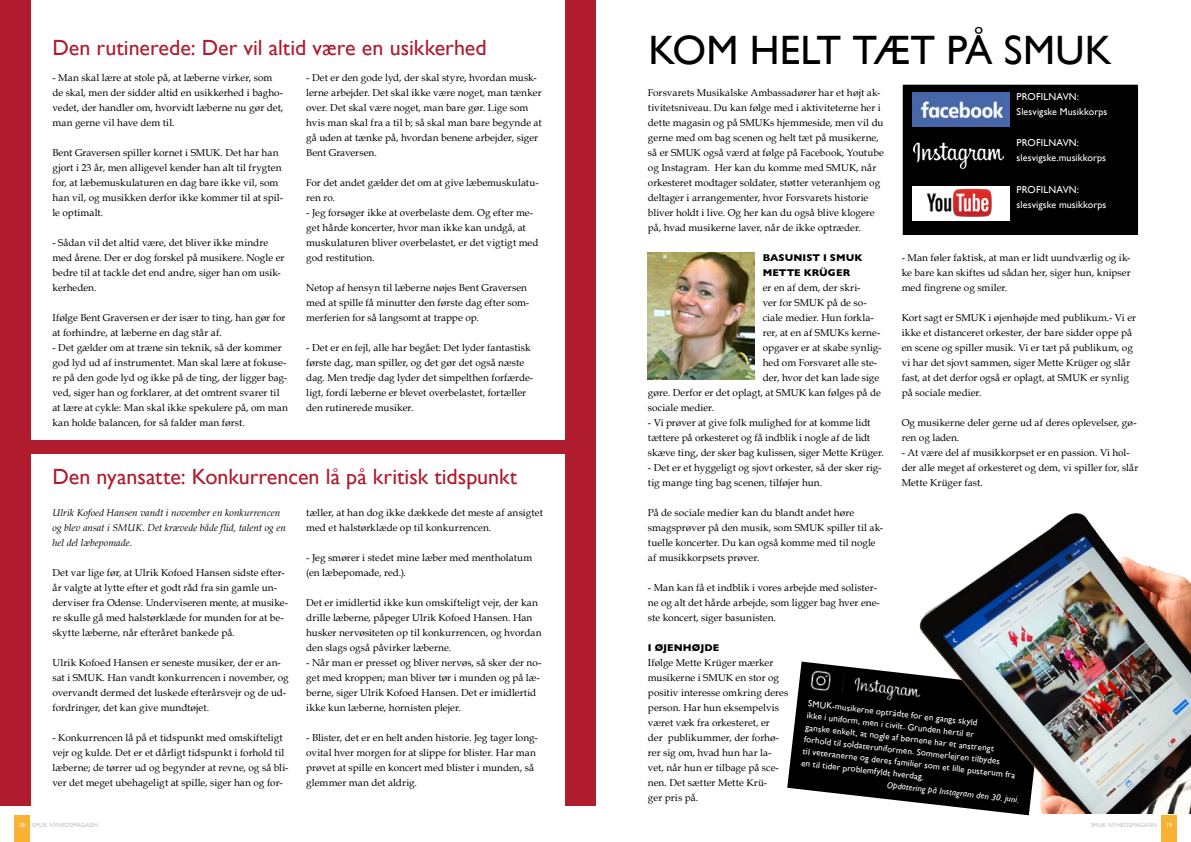
<style>
.page{position:relative;width:1191px;height:842px;background:#fff}
.page>*{position:absolute;margin:0;border:0;box-sizing:border-box;transform-origin:0 0}
.t1{font:41px "Gill Sans";color:#000}
.t2{font:22px "Gill Sans";color:#b01b2e}
.t3{font:10px/15px "Book Antiqua";letter-spacing:.005em;color:#000}
.t4{font:italic 10px/15px "Book Antiqua";color:#000}
.t5{font:10px/15px "Gill Sans";letter-spacing:.01em;color:#fff}
.t6{font:700 10px/15px "Gill Sans";letter-spacing:.005em;color:#000}
.t7{font:9px/12px "Gill Sans";color:#fff}
.t8{font:italic 9px "Gill Sans";color:#fff}
.t9{font:6px "Gill Sans";color:#c1c0c0}
.t10{font:6px "Gill Sans";color:#fff}
.s1{color:#fff}
</style>
<div class="page">
<div style="left:0;top:0;width:595px;height:806px;background:#b01b2e"></div>
<div style="left:31px;top:0;width:533px;height:439px;background:#fff"></div>
<div style="left:31px;top:454px;width:533px;height:368px;background:#fff"></div>
<svg style="left:787px;top:662px;width:242px;height:153px"></svg>
<img style="left:809px;top:667px;width:98px;height:40px">
<img style="left:907px;top:513px;width:284px;height:301px">
<img style="left:648px;top:252px;width:106px;height:127px">
<div style="left:902px;top:84px;width:236px;height:151px;background:#000"></div>
<div style="left:901px;top:84px;width:238px;height:152px;border:1px solid #fff"></div>
<img style="left:912px;top:93px;width:97px;height:34px">
<img style="left:913px;top:142px;width:90px;height:28px">
<img style="left:912px;top:186px;width:96px;height:35px">
<div style="left:14px;top:815px;width:15px;height:27px;background:#f9b234"></div>
<div style="left:1161px;top:815px;width:15px;height:27px;background:#f9b234"></div>
<h2 class="t2" style="left:52px;top:35px;width:436px">Den rutinerede: Der vil altid være en usikkerhed</h2>
<p class="t3" style="left:52px;top:70px;width:232px">- Man skal lære at stole på, at læberne virker, som de skal, men der sidder altid en usikkerhed i bagho&shy;vedet, der handler om, hvorvidt læberne nu gør det, man gerne vil have dem til.</p>
<p class="t3" style="left:52px;top:145px;width:232px">Bent Graversen spiller kornet i SMUK. Det har han gjort i 23 år, men alligevel kender han alt til frygten for, at læbemuskulaturen en dag bare ikke vil, som han vil, og musikken derfor ikke kommer til at spil&shy;le optimalt.</p>
<p class="t3" style="left:52px;top:235px;width:233px">- Sådan vil det altid være, det bliver ikke mindre med årene. Der er dog forskel på musikere. Nogle er bedre til at tackle det end andre, siger han om usik&shy;kerheden.</p>
<p class="t3" style="left:52px;top:310px;width:234px">Ifølge Bent Graversen er der især to ting, han gør for at forhindre, at læberne en dag står af.</p>
<p class="t3" style="left:52px;top:340px;width:237px">- Det gælder om at træne sin teknik, så der kommer god lyd ud af instrumentet. Man skal lære at fokuse&shy;re på den gode lyd og ikke på de ting, der ligger bag&shy;ved, siger han og forklarer, at det omtrent svarer til at lære at cykle: Man skal ikke spekulere på, om man kan holde balancen, for så falder man først.</p>
<p class="t3" style="left:306px;top:70px;width:237px">- Det er den gode lyd, der skal styre, hvordan musk&shy;lerne arbejder. Det skal ikke være noget, man tænker over. Det skal være noget, man bare gør. Lige som hvis man skal fra a til b; så skal man bare begynde at gå uden at tænke på, hvordan benene arbejder, siger Bent Graversen.</p>
<p class="t3" style="left:306px;top:175px;width:234px">For det andet gælder det om at give læbemuskulatu&shy;ren ro.</p>
<p class="t3" style="left:306px;top:205px;width:234px">- Jeg forsøger ikke at overbelaste dem. Og efter me&shy;get hårde koncerter, hvor man ikke kan undgå, at muskulaturen bliver overbelastet, er det vigtigt med god restitution.</p>
<p class="t3" style="left:306px;top:280px;width:224px">Netop af hensyn til læberne nøjes Bent Graversen med at spille få minutter den første dag efter som&shy;merferien for så langsomt at trappe op.</p>
<p class="t3" style="left:306px;top:340px;width:228px">- Det er en fejl, alle har begået: Det lyder fantastisk første dag, man spiller, og det gør det også næste dag. Men tredje dag lyder det simpelthen forfærde&shy;ligt, fordi læberne er blevet overbelastet, fortæller den rutinerede musiker.</p>
<h2 class="t2" style="left:52px;top:464px;width:466px">Den nyansatte: Konkurrencen lå på kritisk tidspunkt</h2>
<p class="t4" style="left:52px;top:505px;width:235px">Ulrik Kofoed Hansen vandt i november en konkurrencen og blev ansat i SMUK. Det krævede både flid, talent og en hel del læbepomade.</p>
<p class="t3" style="left:52px;top:565px;width:237px">Det var lige før, at Ulrik Kofoed Hansen sidste efter&shy;år valgte at lytte efter et godt råd fra sin gamle un&shy;derviser fra Odense. Underviseren mente, at musike&shy;re skulle gå med halstørklæde for munden for at be&shy;skytte læberne, når efteråret bankede på.</p>
<p class="t3" style="left:52px;top:655px;width:238px">Ulrik Kofoed Hansen er seneste musiker, der er an&shy;sat i SMUK. Han vandt konkurrencen i november, og overvandt dermed det luskede efterårsvejr og de ud&shy;fordringer, det kan give mundtøjet.</p>
<p class="t3" style="left:52px;top:730px;width:237px">- Konkurrencen lå på et tidspunkt med omskifteligt vejr og kulde. Det er et dårligt tidspunkt i forhold til læberne; de tørrer ud og begynder at revne, og så bli&shy;ver det meget ubehageligt at spille, siger han og for-</p>
<p class="t3" style="left:306px;top:505px;width:238px">tæller, at han dog ikke dækkede det meste af ansigtet med et halstørklæde op til konkurrencen.</p>
<p class="t3" style="left:306px;top:550px;width:227px">- Jeg smører i stedet mine læber med mentholatum (en læbepomade, red.).</p>
<p class="t3" style="left:306px;top:595px;width:237px">Det er imidlertid ikke kun omskifteligt vejr, der kan drille læberne, påpeger Ulrik Kofoed Hansen. Han husker nervøsiteten op til konkurrencen, og hvordan den slags også påvirker læberne.</p>
<p class="t3" style="left:306px;top:655px;width:237px">- Når man er presset og bliver nervøs, så sker der no&shy;get med kroppen; man bliver tør i munden og på læ&shy;berne, siger Ulrik Kofoed Hansen. Det er imidlertid ikke kun læberne, hornisten plejer.</p>
<p class="t3" style="left:306px;top:730px;width:233px">- Blister, det er en helt anden historie. Jeg tager long&shy;ovital hver morgen for at slippe for blister. Har man prøvet at spille en koncert med blister i munden, så glemmer man det aldrig.</p>
<h1 class="t1" style="left:648px;top:26px;width:465px">KOM HELT TÆT PÅ SMUK</h1>
<p class="t5" style="left:1016px;top:89px;width:92px">PROFILNAVN:<br>Slesvigske Musikkorps</p>
<p class="t5" style="left:1016px;top:135px;width:91px">PROFILNAVN: slesvigske.musikkorps</p>
<p class="t5" style="left:1016px;top:182px;width:91px">PROFILNAVN: slesvigske musikkorps</p>
<p class="t3" style="left:648px;top:85px;width:237px">Forsvarets Musikalske Ambassadører har et højt ak&shy;tivitetsniveau. Du kan følge med i aktiviteterne her i dette magasin og på SMUKs hjemmeside, men vil du gerne med om bag scenen og helt tæt på musikerne, så er SMUK også værd at følge på Facebook, Youtube og Instagram. Her kan du komme med SMUK, når orkesteret modtager soldater, støtter veteranhjem og deltager i arrangementer, hvor Forsvarets historie bliver holdt i live. Og her kan du også blive klogere på, hvad musikerne laver, når de ikke optræder.</p>
<p class="t6" style="left:762px;top:250px;width:101px">BASUNIST I SMUK<br>METTE KRÜGER</p>
<p class="t3" style="left:762px;top:280px;width:99px">er en af dem, der skri-</p>
<p class="t3" style="left:762px;top:295px;width:106px">ver for SMUK på de so-</p>
<p class="t3" style="left:762px;top:310px;width:112px">ciale medier. Hun forkla-</p>
<p class="t3" style="left:762px;top:325px;width:119px">rer, at en af SMUKs kerne-</p>
<p class="t3" style="left:762px;top:340px;width:120px">opgaver er at skabe synlig-</p>
<p class="t3" style="left:762px;top:355px;width:116px">hed om Forsvaret alle ste-</p>
<p class="t3" style="left:762px;top:370px;width:118px">der, hvor det kan lade sige</p>
<p class="t3" style="left:648px;top:385px;width:234px">gøre. Derfor er det oplagt, at SMUK kan følges på de</p>
<p class="t3" style="left:648px;top:400px;width:68px">sociale medier.</p>
<p class="t3" style="left:648px;top:415px;width:237px">- Vi prøver at give folk mulighed for at komme lidt tættere på orkesteret og få indblik i nogle af de lidt skæve ting, der sker bag kulissen, siger Mette Krüger.</p>
<p class="t3" style="left:648px;top:460px;width:235px">- Det er et hyggeligt og sjovt orkester, så der sker rig&shy;tig mange ting bag scenen, tilføjer hun.</p>
<p class="t3" style="left:648px;top:505px;width:237px">På de sociale medier kan du blandt andet høre smagsprøver på den musik, som SMUK spiller til ak&shy;tuelle koncerter. Du kan også komme med til nogle af musikkorpsets prøver.</p>
<p class="t3" style="left:648px;top:580px;width:233px">- Man kan få et indblik i vores arbejde med solister&shy;ne og alt det hårde arbejde, som ligger bag hver ene&shy;ste koncert, siger basunisten.</p>
<p class="t6" style="left:648px;top:640px;width:73px">I ØJENHØJDE</p>
<p class="t3" style="left:648px;top:655px;width:142px">Ifølge Mette Krüger mærker musikerne i SMUK en stor og positiv interesse omkring deres person. Har hun eksempelvis været væk fra orkesteret, er<br>der publikummer, der forhø&shy;rer sig om, hvad hun har la&shy;vet, når hun er tilbage på sce&shy;nen. Det sætter Mette Krü-<br>ger pris på.</p>
<p class="t3" style="left:901px;top:250px;width:230px;text-align:justify">- Man føler faktisk, at man er lidt uundværlig og ik&shy;ke bare kan skiftes ud sådan her, siger hun, knipser med fingrene og smiler.</p>
<p class="t3" style="left:901px;top:310px;width:236px">Kort sagt er SMUK i øjenhøjde med publikum.- Vi er ikke et distanceret orkester, der bare sidder oppe på en scene og spiller musik. Vi er tæt på publikum, og vi har det sjovt sammen, siger Mette Krüger og slår fast, at det derfor også er oplagt, at SMUK er synlig på sociale medier.</p>
<p class="t3" style="left:901px;top:415px;width:236px">Og musikerne deler gerne ud af deres oplevelser, gø&shy;ren og laden.</p>
<p class="t3" style="left:901px;top:445px;width:238px">- At være del af musikkorpset er en passion. Vi hol&shy;der alle meget af orkesteret og dem, vi spiller for, slår<br>Mette Krüger fast.</p>
<p class="t7" style="left:808px;top:698px;width:215px;rotate:6deg">SMUK-musikerne optrådte for en gangs skyld<br>ikke i uniform, men i civilt. Grunden hertil er<br>ganske enkelt, at nogle af børnene har et anstrengt forhold til soldateruniformen. Sommerlejren tilbydes<br>til veteranerne og deres familier som et lille pusterum fra en til tider problemfyldt hverdag.</p>
<p class="t8" style="left:887px;top:780px;width:134px;rotate:6deg">Opdatering på Instagram den 30. juni.</p>
<p class="t9" style="left:19px;top:822px;width:81px"><span class="s1">18</span> SMUK NYHEDSMAGASIN</p>
<p class="t9" style="left:1090px;top:822px;width:68px">SMUK NYHEDSMAGASIN</p>
<p class="t10" style="left:1166px;top:822px;width:7px">19</p>
</div>
